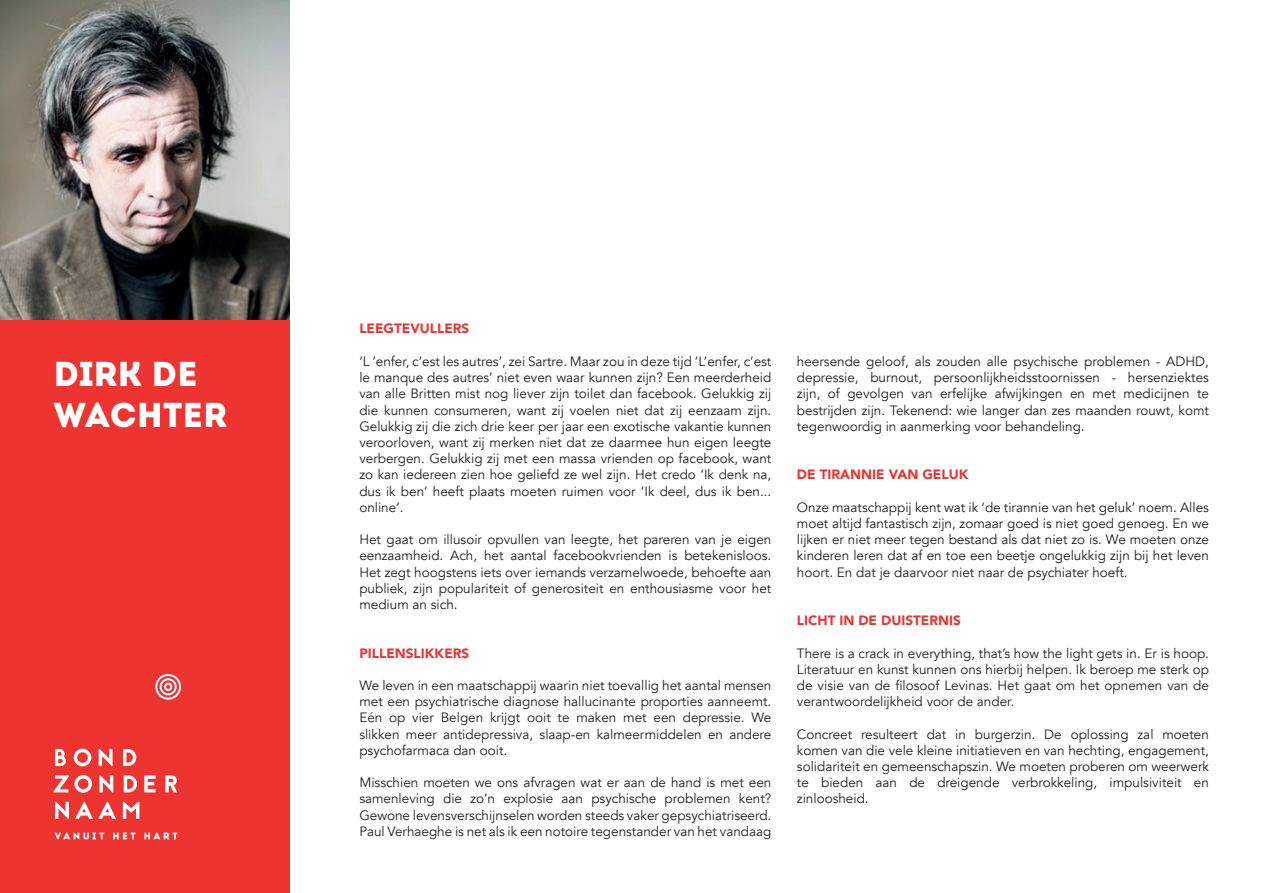
<style>
.page{position:relative;width:1263px;height:893px;background:#fff}
.page>*{position:absolute;margin:0;border:0;box-sizing:border-box;transform-origin:0 0}
.t1{font:34.5px/41.4px "Intro";color:#fff}
.t2{font:13.5px/16.2px "Avenir";color:#231f20;text-align:justify}
.t3{font:900 13.5px "Avenir";color:#ee3431}
</style>
<div class="page">
<div style="left:0;top:247px;width:289px;height:646px;background:#ee3431"></div>
<img style="left:0;top:0;width:289px;height:320px">
<svg style="left:144px;top:775px;width:33px;height:17px"></svg>
<svg style="left:55px;top:802px;width:14px;height:17px"></svg>
<svg style="left:55px;top:749px;width:11px;height:17px"></svg>
<svg style="left:54px;top:775px;width:38px;height:18px"></svg>
<svg style="left:74px;top:749px;width:17px;height:17px"></svg>
<svg style="left:75px;top:802px;width:41px;height:17px"></svg>
<svg style="left:99px;top:775px;width:14px;height:17px"></svg>
<svg style="left:99px;top:749px;width:14px;height:17px"></svg>
<svg style="left:124px;top:775px;width:13px;height:17px"></svg>
<svg style="left:123px;top:802px;width:16px;height:17px"></svg>
<svg style="left:123px;top:749px;width:13px;height:17px"></svg>
<svg style="left:55px;top:832px;width:122px;height:7px"></svg>
<svg style="left:155px;top:674px;width:26px;height:26px"></svg>
<h1 class="t1" style="left:54px;top:353px;width:175px">DIRK DE<br>WACHTER</h1>
<p class="t3" style="left:359px;top:317px;width:112px">LEEGTEVULLERS</p>
<p class="t2" style="left:359px;top:353px;width:414px">‘L ‘enfer, c’est les autres’, zei Sartre. Maar zou in deze tijd ‘L’enfer, c’est le manque des autres’ niet even waar kunnen zijn? Een meerderheid van alle Britten mist nog liever zijn toilet dan facebook. Gelukkig zij die kunnen consumeren, want zij voelen niet dat zij eenzaam zijn.<br>Gelukkig zij die zich drie keer per jaar een exotische vakantie kunnen veroorloven, want zij merken niet dat ze daarmee hun eigen leegte verbergen. Gelukkig zij met een massa vrienden op facebook, want zo kan iedereen zien hoe geliefd ze wel zijn. Het credo ‘Ik denk na, dus ik ben’ heeft plaats moeten ruimen voor ‘Ik deel, dus ik ben... online’.</p>
<p class="t2" style="left:359px;top:532px;width:414px">Het gaat om illusoir opvullen van leegte, het pareren van je eigen eenzaamheid. Ach, het aantal facebookvrienden is betekenisloos.<br>Het zegt hoogstens iets over iemands verzamelwoede, behoefte aan publiek, zijn populariteit of generositeit en enthousiasme voor het medium an sich.</p>
<p class="t3" style="left:359px;top:641px;width:111px">PILLENSLIKKERS</p>
<p class="t2" style="left:359px;top:677px;width:414px">We leven in een maatschappij waarin niet toevallig het aantal mensen met een psychiatrische diagnose hallucinante proporties aanneemt.<br>Eén op vier Belgen krijgt ooit te maken met een depressie. We slikken meer antidepressiva, slaap-en kalmeermiddelen en andere psychofarmaca dan ooit.</p>
<p class="t2" style="left:359px;top:775px;width:414px">Misschien moeten we ons afvragen wat er aan de hand is met een samenleving die zo’n explosie aan psychische problemen kent?<br>Gewone levensverschijnselen worden steeds vaker gepsychiatriseerd.<br>Paul Verhaeghe is net als ik een notoire tegenstander van het vandaag</p>
<p class="t2" style="left:797px;top:353px;width:414px">heersende geloof, als zouden alle psychische problemen - ADHD, depressie, burnout, persoonlijkheidsstoornissen - hersenziektes zijn, of gevolgen van erfelijke afwijkingen en met medicijnen te bestrijden zijn. Tekenend: wie langer dan zes maanden rouwt, komt tegenwoordig in aanmerking voor behandeling.</p>
<p class="t3" style="left:797px;top:463px;width:155px">DE TIRANNIE VAN GELUK</p>
<p class="t2" style="left:797px;top:499px;width:414px">Onze maatschappij kent wat ik ‘de tirannie van het geluk’ noem. Alles moet altijd fantastisch zijn, zomaar goed is niet goed genoeg. En we lijken er niet meer tegen bestand als dat niet zo is. We moeten onze kinderen leren dat af en toe een beetje ongelukkig zijn bij het leven hoort. En dat je daarvoor niet naar de psychiater hoeft.</p>
<p class="t3" style="left:797px;top:609px;width:165px">LICHT IN DE DU ISTERNIS</p>
<p class="t2" style="left:797px;top:645px;width:414px">There is a crack in everything, that’s how the light gets in. Er is hoop.<br>Literatuur en kunst kunnen ons hierbij helpen. Ik beroep me sterk op de visie van de filosoof Levinas. Het gaat om het opnemen van de verantwoordelijkheid voor de ander.</p>
<p class="t2" style="left:797px;top:726px;width:414px">Concreet resulteert dat in burgerzin. De oplossing zal moeten komen van die vele kleine initiatieven en van hechting, engagement, solidariteit en gemeenschapszin. We moeten proberen om weerwerk te bieden aan de dreigende verbrokkeling, impulsiviteit en zinloosheid.</p>
</div>
